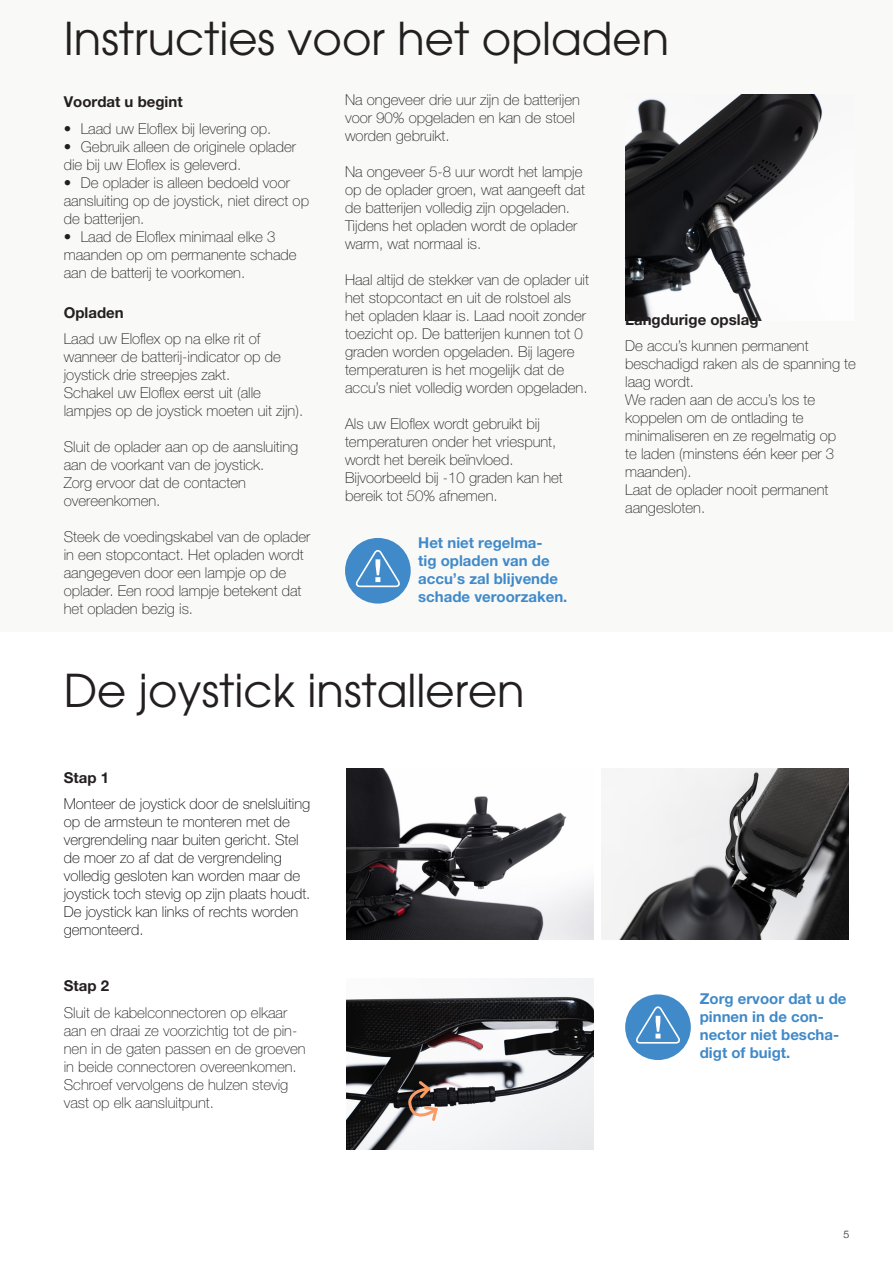
<style>
.page{position:relative;width:893px;height:1263px;background:#fff}
.page>*{position:absolute;margin:0;border:0;box-sizing:border-box;transform-origin:0 0}
.t1{font:45px "ITC Avant Garde Pro";color:#231f20}
.Brödtext{font:100 15px/18px "Helvetica Neue LT Pro";color:#231f20}
.Brödtext-2{font:100 15px/18px "Helvetica Neue LT Pro";color:#040503}
.Mellanrubrik{font:700 15px/18px "Helvetica Neue LT Pro";color:#408ac9}
.Mellanrubrik-2{font:700 15px "Helvetica Neue LT Pro";color:#231f20}
.t2{font:300 10.5px "Helvetica Neue";color:#231f20}
</style>
<div class="page">
<div style="left:0;top:0;width:893px;height:631px;background:#f9f9f8"></div>
<img style="left:625px;top:95px;width:197px;height:225px">
<div style="left:345px;top:538px;width:66px;height:66px;background:#408ac9;border-radius:50%"></div>
<svg style="left:355px;top:550px;width:45px;height:38px"></svg>
<img style="left:347px;top:768px;width:246px;height:171px">
<img style="left:602px;top:768px;width:246px;height:171px">
<img style="left:347px;top:978px;width:246px;height:171px">
<svg style="left:407px;top:1078px;width:33px;height:45px"></svg>
<div style="left:625px;top:994px;width:66px;height:66px;background:#408ac9;border-radius:50%"></div>
<svg style="left:636px;top:1006px;width:44px;height:38px"></svg>
<p class="t1" style="left:64px;top:10px;width:607px">Instructies voor het opladen</p>
<p class="Brödtext" style="left:345px;top:91px;width:236px">Na ongeveer drie uur zijn de batterijen voor 90% opgeladen en kan de stoel worden gebruikt.</p>
<p class="Brödtext" style="left:345px;top:163px;width:241px">Na ongeveer 5-8 uur wordt het lampje op de oplader groen, wat aangeeft dat de batterijen volledig zijn opgeladen.<br>Tijdens het opladen wordt de oplader warm, wat normaal is.</p>
<p class="Brödtext" style="left:345px;top:271px;width:245px">Haal altijd de stekker van de oplader uit het stopcontact en uit de rolstoel als het opladen klaar is. Laad nooit zonder toezicht op. De batterijen kunnen tot 0 graden worden opgeladen. Bij lagere temperaturen is het mogelijk dat de accu’s niet volledig worden opgeladen.</p>
<p class="Brödtext" style="left:345px;top:415px;width:219px">Als uw Eloflex wordt gebruikt bij temperaturen onder het vriespunt, wordt het bereik beïnvloed.<br>Bijvoorbeeld bij -10 graden kan het bereik tot 50% afnemen.</p>
<p class="Mellanrubrik-2" style="left:64px;top:93px;width:120px">Voordat u begint</p>
<p class="Brödtext" style="left:64px;top:120px;width:209px">• Laad uw Eloflex bij levering op.</p>
<p class="Brödtext" style="left:64px;top:138px;width:234px">• Gebruik alleen de originele oplader die bij uw Eloflex is geleverd.</p>
<p class="Brödtext" style="left:64px;top:174px;width:247px">• De oplader is alleen bedoeld voor aansluiting op de joystick, niet direct op de batterijen.</p>
<p class="Brödtext" style="left:64px;top:228px;width:234px">• Laad de Eloflex minimaal elke 3 maanden op om permanente schade aan de batterij te voorkomen.</p>
<p class="Mellanrubrik-2" style="left:64px;top:303px;width:61px">Opladen</p>
<p class="Brödtext" style="left:64px;top:330px;width:219px">Laad uw Eloflex op na elke rit of wanneer de batterij-indicator op de joystick drie streepjes zakt.</p>
<p class="Brödtext" style="left:64px;top:384px;width:241px">Schakel uw Eloflex eerst uit (alle lampjes op de joystick moeten uit zijn).</p>
<p class="Brödtext" style="left:64px;top:438px;width:236px">Sluit de oplader aan op de aansluiting aan de voorkant van de joystick.<br>Zorg ervoor dat de contacten overeenkomen.</p>
<p class="Brödtext" style="left:64px;top:528px;width:248px">Steek de voedingskabel van de oplader in een stopcontact. Het opladen wordt aangegeven door een lampje op de oplader. Een rood lampje betekent dat het opladen bezig is.</p>
<p class="Mellanrubrik" style="left:418px;top:533px;width:151px">Het niet regelma-<br>tig opladen van de accu’s zal blijvende schade veroorzaken.</p>
<p class="t1" style="left:64px;top:662px;width:462px">De joystick installeren</p>
<p class="Mellanrubrik-2" style="left:64px;top:768px;width:47px">Stap 1</p>
<p class="Brödtext-2" style="left:64px;top:795px;width:248px">Monteer de joystick door de snelsluiting op de armsteun te monteren met de vergrendeling naar buiten gericht. Stel de moer zo af dat de vergrendeling volledig gesloten kan worden maar de joystick toch stevig op zijn plaats houdt.<br>De joystick kan links of rechts worden gemonteerd.</p>
<p class="Mellanrubrik-2" style="left:64px;top:976px;width:47px">Stap 2</p>
<p class="Brödtext" style="left:64px;top:1003px;width:243px">Sluit de kabelconnectoren op elkaar aan en draai ze voorzichtig tot de pin&shy;nen in de gaten passen en de groeven in beide connectoren overeenkomen.<br>Schroef vervolgens de hulzen stevig vast op elk aansluitpunt.</p>
<p class="Mellanrubrik-2" style="left:625px;top:310px;width:135px">Langdurige opslag</p>
<p class="Brödtext" style="left:625px;top:337px;width:232px">De accu’s kunnen permanent beschadigd raken als de spanning te laag wordt.</p>
<p class="Brödtext" style="left:625px;top:391px;width:213px">We raden aan de accu’s los te koppelen om de ontlading te minimaliseren en ze regelmatig op te laden (minstens één keer per 3 maanden).</p>
<p class="Brödtext" style="left:625px;top:481px;width:205px">Laat de oplader nooit permanent aangesloten.</p>
<p class="Mellanrubrik" style="left:700px;top:989px;width:148px">Zorg ervoor dat u de pinnen in de con&shy;nector niet bescha&shy;digt of buigt.</p>
<p class="t2" style="left:843px;top:1226px;width:7px">5</p>
</div>
